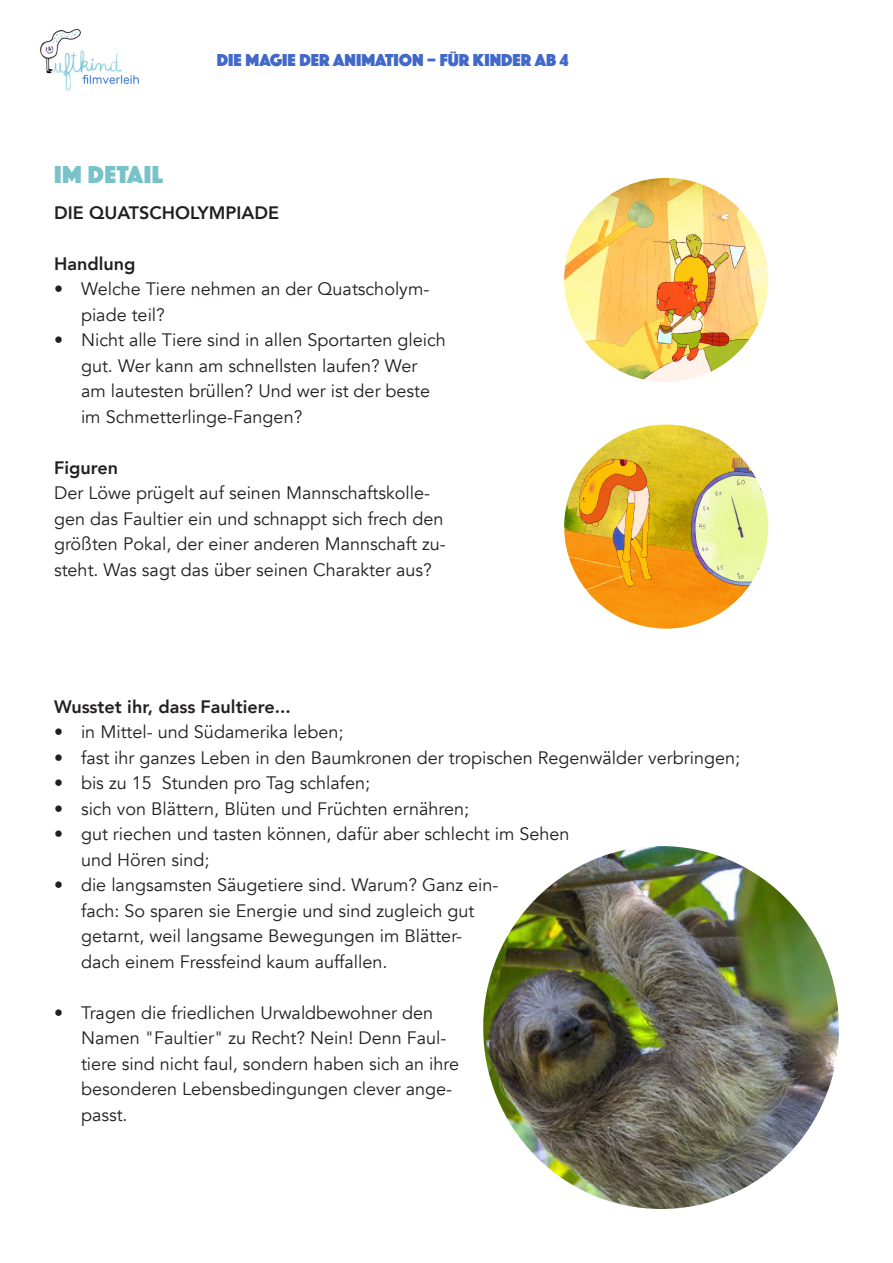
<style>
.page{position:relative;width:893px;height:1263px;background:#fff}
.page>*{position:absolute;margin:0;border:0;box-sizing:border-box;transform-origin:0 0}
.Überschrift_1{font:25.5px "Phosphate Solid";letter-spacing:.02em;color:#78c3c8}
.body{font:18px/25.5px "Avenir";color:#231f20}
.body-2{font:800 18px "Avenir";color:#231f20}
.kopfzeile{font:18px "Phosphate Solid";color:#4269c8}
</style>
<div class="page">
<img style="left:40px;top:28px;width:99px;height:63px">
<img style="left:564px;top:178px;width:204px;height:204px;border-radius:102px">
<img style="left:564px;top:424px;width:204px;height:205px;border-radius:102px">
<img style="left:483px;top:846px;width:356px;height:363px">
<p class="kopfzeile" style="left:217px;top:47px;width:353px">DIE MAGIE DER ANIMATION – FÜR KINDER AB 4</p>
<p class="Überschrift_1" style="left:54px;top:156px;width:110px">IM DETAIL</p>
<p class="body-2" style="left:54px;top:199px;width:226px">DIE QUATSCHOLYMPIADE</p>
<p class="body-2" style="left:54px;top:250px;width:83px">Handlung</p>
<p class="body" style="left:81px;top:277px;width:350px;text-indent:-27px">• Welche Tiere nehmen an der Quatscholym&shy;piade teil?</p>
<p class="body" style="left:81px;top:328px;width:366px;text-indent:-27px">• Nicht alle Tiere sind in allen Sportarten gleich gut. Wer kann am schnellsten laufen? Wer am lautesten brüllen? Und wer ist der beste im Schmetterlinge-Fangen?</p>
<p class="body-2" style="left:54px;top:454px;width:66px">Figuren</p>
<p class="body" style="left:54px;top:481px;width:393px">Der Löwe prügelt auf seinen Mannschaftskolle&shy;gen das Faultier ein und schnappt sich frech den größten Pokal, der einer anderen Mannschaft zu&shy;steht. Was sagt das über seinen Charakter aus?</p>
<p class="body-2" style="left:54px;top:692px;width:238px">Wusstet ihr, dass Faultiere...</p>
<p class="body" style="left:54px;top:719px;width:291px">• in Mittel- und Südamerika leben;</p>
<p class="body" style="left:54px;top:745px;width:688px">• fast ihr ganzes Leben in den Baumkronen der tropischen Regenwälder verbringen;</p>
<p class="body" style="left:54px;top:770px;width:318px">• bis zu 15 Stunden pro Tag schlafen;</p>
<p class="body" style="left:54px;top:796px;width:417px">• sich von Blättern, Blüten und Früchten ernähren;</p>
<p class="body" style="left:81px;top:821px;width:490px;text-indent:-27px">• gut riechen und tasten können, dafür aber schlecht im Sehen und Hören sind;</p>
<p class="body" style="left:81px;top:872px;width:419px;text-indent:-27px">• die langsamsten Säugetiere sind. Warum? Ganz ein&shy;fach: So sparen sie Energie und sind zugleich gut getarnt, weil langsame Bewegungen im Blätter&shy;dach einem Fressfeind kaum auffallen.</p>
<p class="body" style="left:81px;top:1000px;width:380px;text-indent:-27px">• Tragen die friedlichen Urwaldbewohner den Namen "Faultier" zu Recht? Nein! Denn Faul&shy;tiere sind nicht faul, sondern haben sich an ihre besonderen Lebensbedingungen clever ange&shy;passt.</p>
</div>
